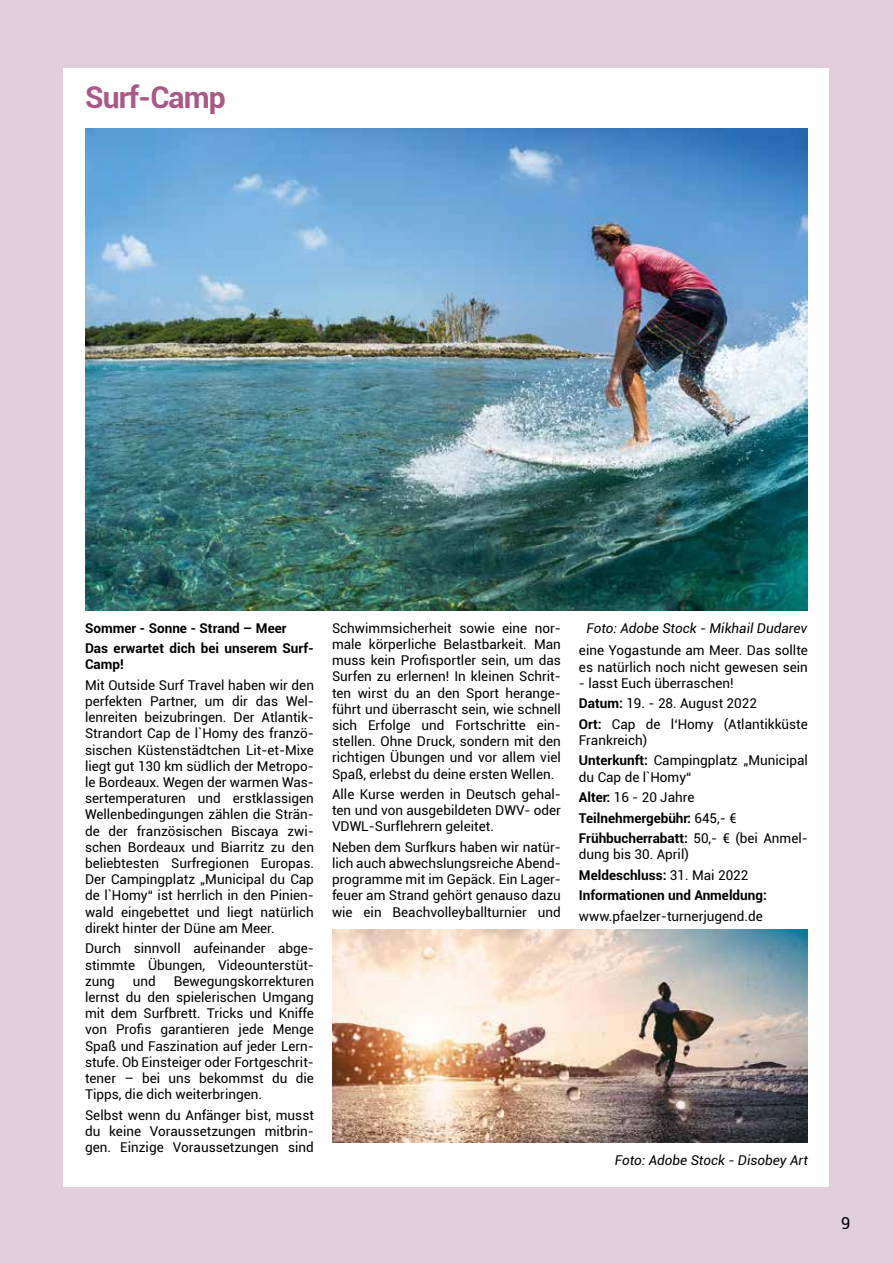
<style>
.page{position:relative;width:893px;height:1263px;background:#e3cedb}
.page>*{position:absolute;margin:0;border:0;box-sizing:border-box;transform-origin:0 0}
.t1{font:700 30px "Roboto";letter-spacing:-.03em;color:#aa5886}
.t2{font:16.5px "Roboto";color:#000}
.t3{font:13.5px/16.2px "Roboto";color:#000;text-align:justify}
.t4{font:700 13.5px/20.4px "Roboto";color:#000}
.t5{font:italic 13.5px "Roboto";color:#000}
.s1{font-weight:700}
.s2{font-weight:400}
</style>
<div class="page">
<div style="left:64px;top:68px;width:765px;height:1118px;background:#fff"></div>
<img style="left:85px;top:128px;width:723px;height:482px">
<img style="left:332px;top:930px;width:476px;height:212px">
<h1 class="t1" style="left:85px;top:77px;width:142px">Surf-Camp</h1>
<p class="t4" style="left:85px;top:617px;width:230px">Sommer - Sonne - Strand – Meer<br>Das erwartet dich bei unserem Surf-</p>
<p class="t4" style="left:85px;top:654px;width:40px">Camp!</p>
<p class="t3" style="left:85px;top:676px;width:230px">Mit Outside Surf Travel haben wir den perfekten Partner, um dir das Wel&shy;lenreiten beizubringen. Der Atlantik-Strandort Cap de l`Homy des franzö&shy;sischen Küstenstädtchen Lit-et-Mixe liegt gut 130 km südlich der Metropo&shy;le Bordeaux. Wegen der warmen Was&shy;sertemperaturen und erstklassigen Wellenbedingungen zählen die Strän&shy;de der französischen Biscaya zwi&shy;schen Bordeaux und Biarritz zu den beliebtesten Surfregionen Europas.<br>Der Campingplatz „Municipal du Cap de l`Homy“ ist herrlich in den Pinien&shy;wald eingebettet und liegt natürlich direkt hinter der Düne am Meer.</p>
<p class="t3" style="left:85px;top:940px;width:230px">Durch sinnvoll aufeinander abge&shy;stimmte Übungen, Videounterstüt&shy;zung</p>
<p class="t3" style="left:85px;top:972px;width:230px;text-indent:89px">Bewegungskorrekturen lernst du den spielerischen Umgang mit dem Surfbrett. Tricks und Kniffe von Profis garantieren jede Menge Spaß und Faszination auf jeder Lern&shy;stufe. Ob Einsteiger oder Fortgeschrit&shy;tener – bei uns bekommst du die Tipps, die dich weiterbringen.</p>
<p class="t3" style="left:85px;top:1106px;width:230px">Selbst wenn du Anfänger bist, musst du keine Voraussetzungen mitbrin&shy;gen. Einzige Voraussetzungen sind</p>
<p class="t3" style="left:133px;top:972px;width:25px">und</p>
<p class="t3" style="left:332px;top:619px;width:230px">Schwimmsicherheit sowie eine nor&shy;male körperliche Belastbarkeit. Man muss kein Profisportler sein, um das Surfen zu erlernen! In kleinen Schrit&shy;ten wirst du an den Sport herange&shy;führt und überrascht sein, wie schnell sich Erfolge und Fortschritte ein&shy;stellen. Ohne Druck, sondern mit den richtigen Übungen und vor allem viel Spaß, erlebst du deine ersten Wellen.</p>
<p class="t3" style="left:332px;top:785px;width:230px">Alle Kurse werden in Deutsch gehal&shy;ten und von ausgebildeten DWV- oder VDWL-Surflehrern geleitet.</p>
<p class="t3" style="left:332px;top:838px;width:230px">Neben dem Surfkurs haben wir natür&shy;lich auch abwechslungsreiche Abend&shy;programme mit im Gepäck. Ein Lager&shy;feuer am Strand gehört genauso dazu wie ein Beachvolleyballturnier und</p>
<p class="t5" style="left:586px;top:618px;width:222px">Foto: Adobe Stock - Mikhail Dudarev</p>
<p class="t3" style="left:579px;top:642px;width:230px">eine Yogastunde am Meer. Das sollte es natürlich noch nicht gewesen sein</p>
<p class="t3" style="left:579px;top:672px;width:230px;line-height:20.4px;text-align:left">- lasst Euch überraschen!<br><span class="s1">Datum:</span> 19. - 28. August 2022<br><span class="s1">Ort:</span> Cap de l‘Homy (Atlantikküste</p>
<p class="t3" style="left:579px;top:729px;width:230px;line-height:20.4px">Frankreich)<br><span class="s1">Unterkunft:</span> Campingplatz „Municipal</p>
<p class="t3" style="left:579px;top:766px;width:230px;line-height:20.4px;text-align:left">du Cap de l`Homy“<br><span class="s1">Alter:</span> 16 - 20 Jahre<br><span class="s1">Teilnehmergebühr:</span> 645,- €<br><span class="s1">Frühbucherrabatt:</span> 50,- € (bei Anmel-</p>
<p class="t4" style="left:579px;top:844px;width:189px"><span class="s2">dung bis 30. April)<br></span>Meldeschluss: <span class="s2">31. Mai 2022<br></span>Informationen und Anmeldung:</p>
<p class="t3" style="left:579px;top:907px;width:185px">www.pfaelzer-turnerjugend.de</p>
<p class="t5" style="left:615px;top:1151px;width:195px">Foto: Adobe Stock - Disobey Art</p>
<p class="t2" style="left:841px;top:1212px;width:11px">9</p>
</div>
